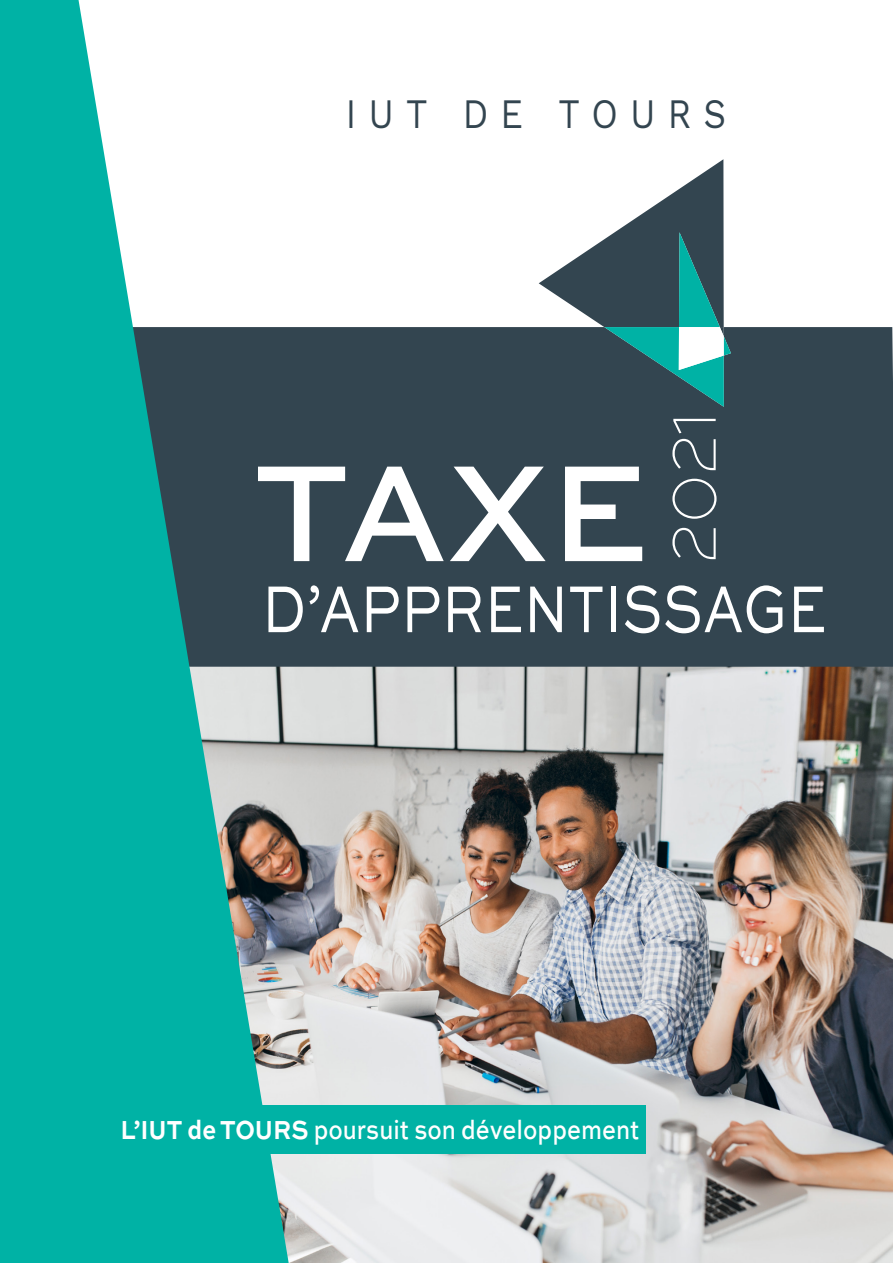
<style>
.page{position:relative;width:893px;height:1263px;background:#fff}
.page>*{position:absolute;margin:0;border:0;box-sizing:border-box;transform-origin:0 0}
.t1{font:500 144.6px "Sweet Sans Pro";color:#fff;scale:.96 1}
.t2{font:69.75px "Sweet Sans Pro";color:#fff;scale:.78 1}
.t3{font:100 64.8px "Sweet Sans Pro";color:#fff;scale:.89 1}
.t4{font:41.1px "Work Sans";letter-spacing:.34em;color:#334550;scale:.86 1}
.t5{font:500 27.45px "Sweet Sans Pro";color:#fff;scale:.85 1}
.s1{font-weight:700}
</style>
<div class="page">
<img style="left:291px;top:667px;width:602px;height:596px">
<div style="left:291px;top:327px;width:602px;height:340px;background:#334550"></div>
<svg style="left:539px;top:159px;width:192px;height:248px"></svg>
<svg style="left:0;top:0;width:291px;height:1263px;fill:#00b2a5"></svg>
<div style="left:180px;top:1105px;width:466px;height:49px;background:#00b2a5"></div>
<h3 class="t4" style="left:346px;top:90px;width:444px">IUT DE TOURS</h3>
<h3 class="t3" style="left:649px;top:563px;width:174px;rotate:-90deg">2021</h3>
<h2 class="t2" style="left:262px;top:559px;width:725px">D’APPRENTISSAGE</h2>
<h1 class="t1" style="left:254px;top:407px;width:413px">TAXE</h1>
<p class="t5" style="left:120px;top:1110px;width:612px"><span class="s1">L’IUT de TOURS</span> poursuit son développement</p>
</div>
